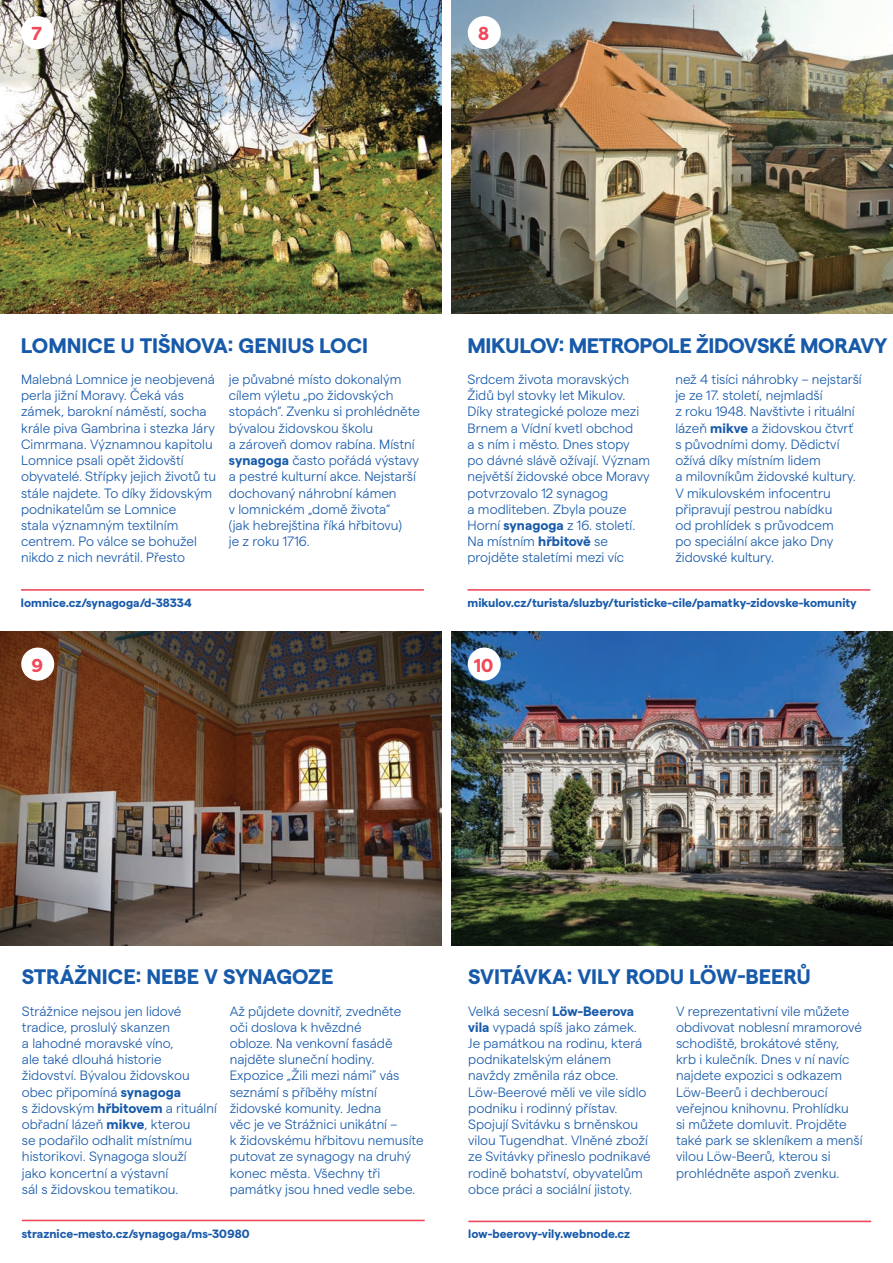
<style>
.page{position:relative;width:893px;height:1263px;background:#fff}
.page>*{position:absolute;margin:0;border:0;box-sizing:border-box;transform-origin:0 0}
.t1{font:700 21px "Matter SQ";letter-spacing:-.015em;color:#185aaa}
.t2{font:700 18.75px "Matter SQ";color:#ef4858}
.t3{font:300 13.5px/16.2px "Matter SQ";color:#185aaa}
.t4{font:700 12px "Matter";color:#185aaa}
.s1{font-weight:700}
</style>
<div class="page">
<img style="left:0;top:0;width:441px;height:314px">
<img style="left:452px;top:0;width:441px;height:314px">
<div style="left:21px;top:16px;width:33px;height:33px;background:#fff;border-radius:50%"></div>
<div style="left:468px;top:16px;width:33px;height:33px;background:#fff;border-radius:50%"></div>
<img style="left:0;top:631px;width:441px;height:314px">
<img style="left:452px;top:631px;width:441px;height:314px">
<div style="left:21px;top:648px;width:33px;height:33px;background:#fff;border-radius:50%"></div>
<div style="left:468px;top:648px;width:33px;height:33px;background:#fff;border-radius:50%"></div>
<hr style="left:21px;top:589px;width:403px;height:2px;background:#ef4858">
<hr style="left:468px;top:589px;width:402px;height:2px;background:#ef4858">
<hr style="left:468px;top:1220px;width:403px;height:2px;background:#ef4858">
<hr style="left:22px;top:1220px;width:403px;height:1px;background:#ef4858">
<p class="t2" style="left:31px;top:20px;width:12px">7</p>
<p class="t2" style="left:478px;top:20px;width:12px">8</p>
<p class="t1" style="left:21px;top:330px;width:349px">LOMNICE U TIŠNOVA: GENIUS LOCI</p>
<p class="t1" style="left:467px;top:330px;width:421px">MIKULOV: METROPOLE ŽIDOVSKÉ MORAVY</p>
<p class="t3" style="left:21px;top:370px;width:197px">Malebná Lomnice je neobjevená perla jižní Moravy. Čeká vás zámek, barokní náměstí, socha krále piva Gambrina i stezka Járy<br>Cimrmana. Významnou kapitolu<br>Lomnice psali opět židovští obyvatelé. Střípky jejich životů tu stále najdete. To díky židovským podnikatelům se Lomnice<br>stala významným textilním centrem. Po válce se bohužel nikdo z nich nevrátil. Přesto</p>
<p class="t3" style="left:229px;top:370px;width:193px">je půvabné místo dokonalým cílem výletu „po židovských stopách“. Zvenku si prohlédněte bývalou židovskou školu<br>a zároveň domov rabína. Místní <span class="s1">synagoga</span> často pořádá výstavy a pestré kulturní akce. Nejstarší dochovaný náhrobní kámen<br>v lomnickém „domě života“<br>(jak hebrejština říká hřbitovu)<br>je z roku 1716.</p>
<p class="t3" style="left:468px;top:370px;width:184px">Srdcem života moravských<br>Židů byl stovky let Mikulov.<br>Díky strategické poloze mezi<br>Brnem a Vídní kvetl obchod<br>a s ním i město. Dnes stopy<br>po dávné slávě ožívají. Význam největší židovské obce Moravy potvrzovalo 12 synagog<br>a modliteben. Zbyla pouze<br>Horní <span class="s1">synagoga</span> z 16. století.<br>Na místním <span class="s1">hřbitově</span> se projděte staletími mezi víc</p>
<p class="t3" style="left:675px;top:370px;width:188px">než 4 tisíci náhrobky – nejstarší je ze 17. století, nejmladší<br>z roku 1948. Navštivte i rituální lázeň <span class="s1">mikve</span> a židovskou čtvrť s původními domy. Dědictví ožívá díky místním lidem<br>a milovníkům židovské kultury.<br>V mikulovském infocentru připravují pestrou nabídku<br>od prohlídek s průvodcem<br>po speciální akce jako Dny židovské kultury.</p>
<p class="t4" style="left:21px;top:594px;width:172px">lomnice.cz/synagoga/d-38334</p>
<p class="t4" style="left:467px;top:594px;width:391px">mikulov.cz/turista/sluzby/turisticke-cile/pamatky-zidovske-komunity</p>
<p class="t2" style="left:31px;top:651px;width:13px">9</p>
<p class="t2" style="left:474px;top:651px;width:21px">10</p>
<p class="t1" style="left:22px;top:961px;width:313px">STRÁŽNICE: NEBE V SYNAGOZE</p>
<p class="t1" style="left:468px;top:961px;width:344px">SVITÁVKA: VILY RODU LÖW-BEERŮ</p>
<p class="t3" style="left:22px;top:1002px;width:197px">Strážnice nejsou jen lidové tradice, proslulý skanzen<br>a lahodné moravské víno,<br>ale také dlouhá historie židovství. Bývalou židovskou obec připomíná <span class="s1">synagoga<br></span>s židovským <span class="s1">hřbitovem</span> a rituální obřadní lázeň <span class="s1">mikve</span>, kterou<br>se podařilo odhalit místnímu historikovi. Synagoga slouží<br>jako koncertní a výstavní<br>sál s židovskou tematikou.</p>
<p class="t3" style="left:230px;top:1002px;width:196px">Až půjdete dovnitř, zvedněte<br>oči doslova k hvězdné<br>obloze. Na venkovní fasádě najděte sluneční hodiny.<br>Expozice „Žili mezi námi” vás seznámí s příběhy místní židovské komunity. Jedna<br>věc je ve Strážnici unikátní –<br>k židovskému hřbitovu nemusíte putovat ze synagogy na druhý konec města. Všechny tři památky jsou hned vedle sebe.</p>
<p class="t3" style="left:468px;top:1002px;width:184px">Velká secesní <span class="s1">Löw-Beerova vila</span> vypadá spíš jako zámek.<br>Je památkou na rodinu, která podnikatelským elánem navždy změnila ráz obce.<br>Löw-Beerové měli ve vile sídlo podniku i rodinný přístav.<br>Spojují Svitávku s brněnskou vilou Tugendhat. Vlněné zboží ze Svitávky přineslo podnikavé rodině bohatství, obyvatelům obce práci a sociální jistoty.</p>
<p class="t3" style="left:676px;top:1002px;width:188px">V reprezentativní vile můžete obdivovat noblesní mramorové schodiště, brokátové stěny, krb i kulečník. Dnes v ní navíc najdete expozici s odkazem<br>Löw-Beerů i dechberoucí veřejnou knihovnu. Prohlídku<br>si můžete domluvit. Projděte také park se skleníkem a menší vilou Löw-Beerů, kterou si prohlédněte aspoň zvenku.</p>
<p class="t4" style="left:22px;top:1225px;width:229px">straznice-mesto.cz/synagoga/ms-30980</p>
<p class="t4" style="left:468px;top:1225px;width:164px">low-beerovy-vily.webnode.cz</p>
</div>
